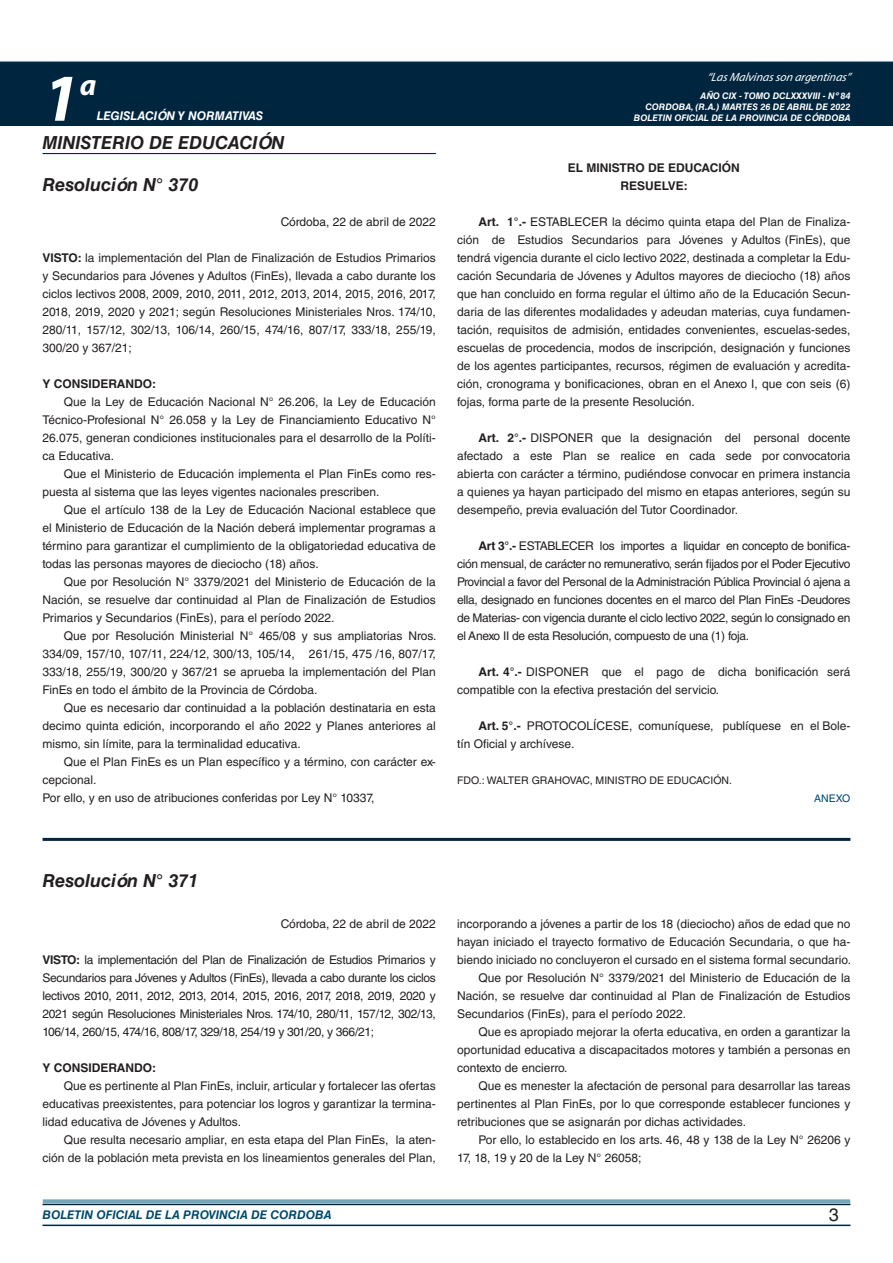
<style>
.page{position:relative;width:893px;height:1263px;background:#fff}
.page>*{position:absolute;margin:0;border:0;box-sizing:border-box;transform-origin:0 0}
.t1{font:italic 700 67.5px "Myriad Pro";color:#fff}
.t2{font:italic 700 30px "Myriad Pro";color:#fff}
.NOMBRE_DE_MINISTERIO{font:italic 700 18px "Helvetica LT Std";color:#231f20}
.t3{font:18px "Helvetica LT Std";color:#231f20}
.TEXTO_BASE{font:12px/18px "Helvetica LT Std";color:#231f20;text-align:justify}
.FECHA{font:12px "Helvetica LT Std";color:#231f20}
.t4{font:italic 700 12px "Helvetica LT Std";color:#004b6c}
.RESUELVE{font:700 12px "Helvetica LT Std";color:#231f20}
.TEXTO_BASE-2{font:700 12px "Helvetica LT Std";color:#231f20}
.t5{font:italic 12px "Myriad Pro";color:#fff}
.t6{font:italic 700 12px "Helvetica LT Std";color:#fff}
.FIRMA{font:10.5px "Helvetica LT Std";color:#231f20}
.ANEXO{font:10.5px "Helvetica LT Std";color:#004b6c}
.t7{font:italic 700 9px/10.8px "Helvetica LT Std";color:#fff;text-align:right}
.s1{font-weight:700}
</style>
<div class="page">
<div style="left:0;top:61px;width:893px;height:6px;background:#73a5b8"></div>
<div style="left:0;top:62px;width:893px;height:64px;background:#00263f"></div>
<hr style="left:43px;top:1224px;width:807px;height:2px;background:#00263f">
<div style="left:42px;top:1198px;width:809px;height:8px;background:#fff;opacity:.75"></div>
<hr style="left:43px;top:153px;width:393px;height:1px;background:#00263f">
<hr style="left:43px;top:838px;width:807px;height:3px;background:#00263f">
<h1 class="t1" style="left:43px;top:54px;width:38px">1</h1>
<h2 class="t2" style="left:80px;top:66px;width:18px">a</h2>
<p class="t6" style="left:97px;top:109px;width:168px">LEGISLACIÓN Y NORMATIVAS</p>
<p class="NOMBRE_DE_MINISTERIO" style="left:43px;top:131px;width:243px">MINISTERIO DE EDUCACIÓN</p>
<p class="NOMBRE_DE_MINISTERIO" style="left:43px;top:174px;width:157px">Resolución N° 370</p>
<p class="FECHA" style="left:281px;top:215px;width:157px">Córdoba, 22 de abril de 2022</p>
<p class="TEXTO_BASE" style="left:43px;top:249px;width:395px"><span class="s1">VISTO:</span> la implementación del Plan de Finalización de Estudios Primarios y Secundarios para Jóvenes y Adultos (FinEs), llevada a cabo durante los ciclos lectivos 2008, 2009, 2010, 2011, 2012, 2013, 2014, 2015, 2016, 2017, 2018, 2019, 2020 y 2021; según Resoluciones Ministeriales Nros. 174/10, 280/11, 157/12, 302/13, 106/14, 260/15, 474/16, 807/17, 333/18, 255/19, 300/20 y 367/21;</p>
<p class="TEXTO_BASE-2" style="left:43px;top:376px;width:115px">Y CONSIDERANDO:</p>
<p class="TEXTO_BASE" style="left:43px;top:393px;width:395px;text-indent:21px">Que la Ley de Educación Nacional N° 26.206, la Ley de Educación Técnico-Profesional N° 26.058 y la Ley de Financiamiento Educativo N° 26.075, generan condiciones institucionales para el desarrollo de la Políti&shy;ca Educativa.</p>
<p class="TEXTO_BASE" style="left:43px;top:465px;width:395px;text-indent:21px">Que el Ministerio de Educación implementa el Plan FinEs como res&shy;puesta al sistema que las leyes vigentes nacionales prescriben.</p>
<p class="TEXTO_BASE" style="left:43px;top:501px;width:395px;text-indent:21px">Que el artículo 138 de la Ley de Educación Nacional establece que el Ministerio de Educación de la Nación deberá implementar programas a término para garantizar el cumplimiento de la obligatoriedad educativa de todas las personas mayores de dieciocho (18) años.</p>
<p class="TEXTO_BASE" style="left:43px;top:573px;width:395px;text-indent:21px">Que por Resolución N° 3379/2021 del Ministerio de Educación de la Nación, se resuelve dar continuidad al Plan de Finalización de Estudios Primarios y Secundarios (FinEs), para el período 2022.</p>
<p class="TEXTO_BASE" style="left:43px;top:627px;width:396px;text-indent:21px">Que por Resolución Ministerial N° 465/08 y sus ampliatorias Nros.<br>334/09, 157/10, 107/11, 224/12, 300/13, 105/14, 261/15, 475 /16, 807/17, 333/18, 255/19, 300/20 y 367/21 se aprueba la implementación del Plan FinEs en todo el ámbito de la Provincia de Córdoba.</p>
<p class="TEXTO_BASE" style="left:43px;top:699px;width:395px;text-indent:21px">Que es necesario dar continuidad a la población destinataria en esta decimo quinta edición, incorporando el año 2022 y Planes anteriores al mismo, sin límite, para la terminalidad educativa.</p>
<p class="TEXTO_BASE" style="left:43px;top:753px;width:395px;text-indent:21px">Que el Plan FinEs es un Plan específico y a término, con carácter ex&shy;cepcional.</p>
<p class="TEXTO_BASE" style="left:43px;top:789px;width:333px">Por ello, y en uso de atribuciones conferidas por Ley N° 10337,</p>
<p class="t5" style="left:707px;top:70px;width:145px">“LasMalvinasson argentinas”</p>
<p class="t7" style="left:634px;top:91px;width:218px">AÑO CIX - TOMO DCLXXXVIII - Nº 84<br>CORDOBA, (R.A.) MARTES 26 DE ABRIL DE 2022<br>BOLETIN OFICIAL DE LA PROVINCIA DE CÓRDOBA</p>
<p class="RESUELVE" style="left:568px;top:160px;width:173px">EL MINISTRO DE EDUCACIÓN</p>
<p class="RESUELVE" style="left:620px;top:178px;width:69px">RESUELVE:</p>
<p class="TEXTO_BASE" style="left:457px;top:213px;width:395px;text-indent:21px"><span class="s1">Art. 1°.-</span> ESTABLECER la décimo quinta etapa del Plan de Finaliza&shy;ción de Estudios Secundarios para Jóvenes y Adultos (FinEs), que tendrá vigencia durante el ciclo lectivo 2022, destinada a completar la Edu&shy;cación Secundaria de Jóvenes y Adultos mayores de dieciocho (18) años que han concluido en forma regular el último año de la Educación Secun&shy;daria de las diferentes modalidades y adeudan materias, cuya fundamen&shy;tación, requisitos de admisión, entidades convenientes, escuelas-sedes, escuelas de procedencia, modos de inscripción, designación y funciones de los agentes participantes, recursos, régimen de evaluación y acredita&shy;ción, cronograma y bonificaciones, obran en el Anexo I, que con seis (6) fojas, forma parte de la presente Resolución.</p>
<p class="TEXTO_BASE" style="left:457px;top:429px;width:395px;text-indent:21px"><span class="s1">Art. 2°.-</span> DISPONER que la designación del personal docente afectado a este Plan se realice en cada sede por convocatoria abierta con carácter a término, pudiéndose convocar en primera instancia a quienes ya hayan participado del mismo en etapas anteriores, según su desempeño, previa evaluación del Tutor Coordinador.</p>
<p class="TEXTO_BASE" style="left:457px;top:537px;width:395px;text-indent:21px"><span class="s1">Art 3°.-</span> ESTABLECER los importes a liquidar en concepto de bonifica&shy;ción mensual, de carácter no remunerativo, serán fijados por el Poder Ejecutivo Provincial a favor del Personal de la Administración Pública Provincial ó ajena a ella, designado en funciones docentes en el marco del Plan FinEs -Deudores de Materias- con vigencia durante el ciclo lectivo 2022, según lo consignado en el Anexo II de esta Resolución, compuesto de una (1) foja.</p>
<p class="TEXTO_BASE" style="left:457px;top:663px;width:395px;text-indent:21px"><span class="s1">Art. 4°.-</span> DISPONER que el pago de dicha bonificación será compatible con la efectiva prestación del servicio.</p>
<p class="TEXTO_BASE" style="left:457px;top:717px;width:395px;text-indent:21px"><span class="s1">Art. 5°.-</span> PROTOCOLÍCESE, comuníquese, publíquese en el Bole&shy;tín Oficial y archívese.</p>
<p class="FIRMA" style="left:457px;top:774px;width:277px">FDO.: WALTER GRAHOVAC, MINISTRO DE EDUCACIÓN.</p>
<p class="ANEXO" style="left:814px;top:792px;width:38px">ANEXO</p>
<p class="NOMBRE_DE_MINISTERIO" style="left:43px;top:869px;width:157px">Resolución N° 371</p>
<p class="FECHA" style="left:281px;top:917px;width:157px">Córdoba, 22 de abril de 2022</p>
<p class="TEXTO_BASE" style="left:43px;top:951px;width:395px"><span class="s1">VISTO:</span> la implementación del Plan de Finalización de Estudios Primarios y Secundarios para Jóvenes y Adultos (FinEs), llevada a cabo durante los ciclos lectivos 2010, 2011, 2012, 2013, 2014, 2015, 2016, 2017, 2018, 2019, 2020 y 2021 según Resoluciones Ministeriales Nros. 174/10, 280/11, 157/12, 302/13, 106/14, 260/15, 474/16, 808/17, 329/18, 254/19 y 301/20, y 366/21;</p>
<p class="TEXTO_BASE-2" style="left:43px;top:1060px;width:115px">Y CONSIDERANDO:</p>
<p class="TEXTO_BASE" style="left:43px;top:1077px;width:395px;text-indent:21px">Que es pertinente al Plan FinEs, incluir, articular y fortalecer las ofertas educativas preexistentes, para potenciar los logros y garantizar la termina&shy;lidad educativa de Jóvenes y Adultos.</p>
<p class="TEXTO_BASE" style="left:43px;top:1131px;width:395px;text-align:right">Que resulta necesario ampliar, en esta etapa del Plan FinEs, la aten&shy;ción de la población meta prevista en los lineamientos generales del Plan,</p>
<p class="TEXTO_BASE" style="left:457px;top:915px;width:395px">incorporando a jóvenes a partir de los 18 (dieciocho) años de edad que no hayan iniciado el trayecto formativo de Educación Secundaria, o que ha&shy;biendo iniciado no concluyeron el cursado en el sistema formal secundario.</p>
<p class="TEXTO_BASE" style="left:457px;top:969px;width:395px;text-indent:21px">Que por Resolución N° 3379/2021 del Ministerio de Educación de la Nación, se resuelve dar continuidad al Plan de Finalización de Estudios Secundarios (FinEs), para el período 2022.</p>
<p class="TEXTO_BASE" style="left:457px;top:1023px;width:395px;text-indent:21px">Que es apropiado mejorar la oferta educativa, en orden a garantizar la oportunidad educativa a discapacitados motores y también a personas en contexto de encierro.</p>
<p class="TEXTO_BASE" style="left:457px;top:1077px;width:395px;text-indent:21px">Que es menester la afectación de personal para desarrollar las tareas pertinentes al Plan FinEs, por lo que corresponde establecer funciones y retribuciones que se asignarán por dichas actividades.</p>
<p class="TEXTO_BASE" style="left:457px;top:1131px;width:395px;text-indent:21px">Por ello, lo establecido en los arts. 46, 48 y 138 de la Ley N° 26206 y<br>17, 18, 19 y 20 de la Ley N° 26058;</p>
<p class="t4" style="left:43px;top:1208px;width:290px">BOLETIN OFICIAL DE LA PROVINCIA DE CORDOBA</p>
<h3 class="t3" style="left:829px;top:1204px;width:12px">3</h3>
</div>
